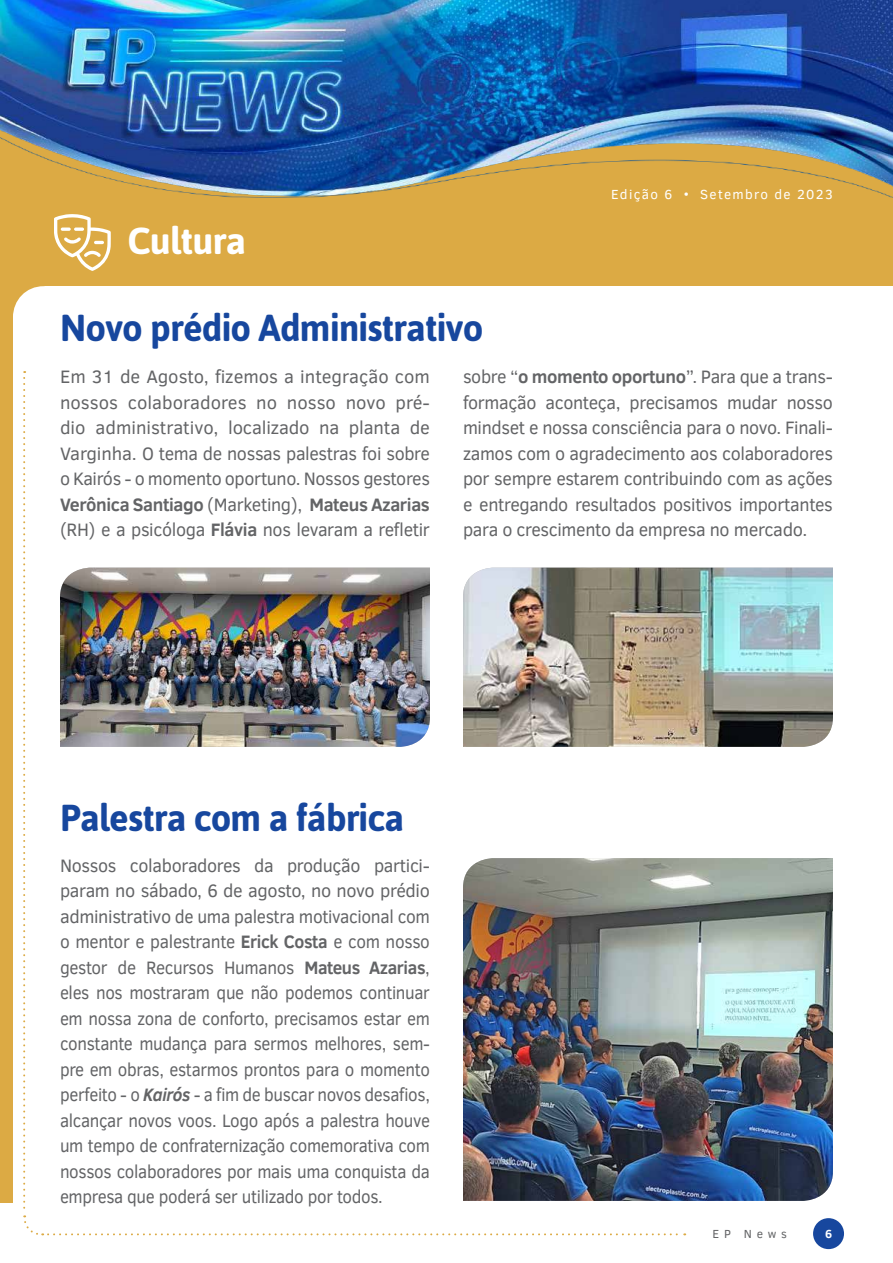
<style>
.page{position:relative;width:893px;height:1263px;background:#fff}
.page>*{position:absolute;margin:0;border:0;box-sizing:border-box;transform-origin:0 0}
.t1{font:700 37.5px "Asap";letter-spacing:-.02em;color:#17479e}
.t2{font:700 37.5px "Asap";letter-spacing:-.02em;color:#fff}
.t3{font:18.45px/25.5px "Clear Sans";letter-spacing:-.02em;color:#636466;text-align:justify}
.t4{font:13.5px "Clear Sans";letter-spacing:.1em;color:#fff}
.t5{font:12px "Clear Sans";letter-spacing:.4em;color:#636466}
.t6{font:700 12px "Clear Sans";color:#fff}
.s1{font-weight:700}
.s2{font-weight:700;font-style:italic}
</style>
<div class="page">
<img style="left:1px;top:0;width:892px;height:107px">
<div style="left:813px;top:1218px;width:31px;height:31px;background:#17479e;border-radius:50%"></div>
<img style="left:0;top:107px;width:893px;height:179px">
<svg style="left:0;top:214px;width:111px;height:100px"></svg>
<div style="left:0;top:281px;width:13px;height:922px;background:#dcaa44"></div>
<img style="left:60px;top:568px;width:370px;height:179px">
<img style="left:463px;top:568px;width:370px;height:179px">
<img style="left:463px;top:858px;width:370px;height:343px">
<h1 class="t2" style="left:128px;top:219px;width:120px">Cultura</h1>
<h1 class="t1" style="left:60px;top:306px;width:425px">Novo prédio Administrativo</h1>
<p class="t4" style="left:611px;top:185px;width:223px">Edição 6 • Setembro de 2023</p>
<p class="t3" style="left:60px;top:364px;width:371px">Em 31 de Agosto, fizemos a integração com nossos colaboradores no nosso novo pré&shy;dio administrativo, localizado na planta de Varginha. O tema de nossas palestras foi sobre o Kairós - o momento oportuno. Nossos gestores <span class="s1">Verônica Santiago</span> (Marketing), <span class="s1">Mateus Azarias </span>(RH) e a psicóloga <span class="s1">Flávia</span> nos levaram a refletir</p>
<p class="t3" style="left:463px;top:364px;width:371px">sobre “<span class="s1">o momento oportuno</span>”. Para que a trans&shy;formação aconteça, precisamos mudar nosso mindset e nossa consciência para o novo. Finali&shy;zamos com o agradecimento aos colaboradores por sempre estarem contribuindo com as ações e entregando resultados positivos importantes para o crescimento da empresa no mercado.</p>
<h1 class="t1" style="left:60px;top:796px;width:346px">Palestra com a fábrica</h1>
<p class="t3" style="left:60px;top:852px;width:372px">Nossos colaboradores da produção partici&shy;param no sábado, 6 de agosto, no novo prédio administrativo de uma palestra motivacional com o mentor e palestrante <span class="s1">Erick Costa</span> e com nosso gestor de Recursos Humanos <span class="s1">Mateus Azarias</span>, eles nos mostraram que não podemos continuar em nossa zona de conforto, precisamos estar em constante mudança para sermos melhores, sem&shy;pre em obras, estarmos prontos para o momento perfeito - o <span class="s2">Kairós</span> - a fim de buscar novos desafios, alcançar novos voos. Logo após a palestra houve um tempo de confraternização comemorativa com nossos colaboradores por mais uma conquista da empresa que poderá ser utilizado por todos.</p>
<p class="t5" style="left:712px;top:1226px;width:76px">EP News</p>
<p class="t6" style="left:825px;top:1225px;width:9px">6</p>
</div>
